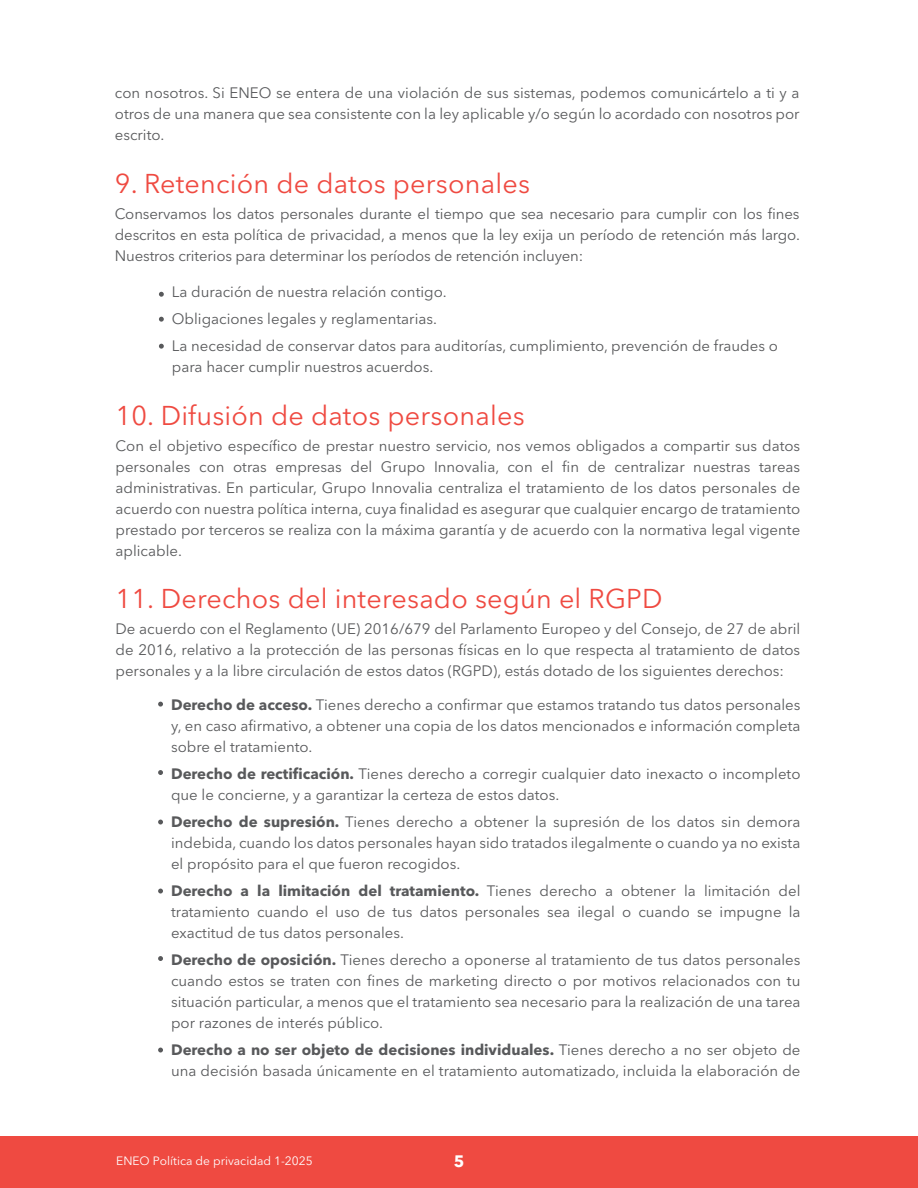
<style>
.page{position:relative;width:918px;height:1188px;background:#fff}
.page>*{position:absolute;margin:0;border:0;box-sizing:border-box;transform-origin:0 0}
.t1{font:27px "Avenir Next LT Pro";letter-spacing:.01em;color:#ef4a41}
.t2{font:700 16.5px "Avenir Next LT Pro";color:#fff}
.t3{font:15px/21px "Avenir Next LT Pro";color:#58595b;text-align:justify}
.t4{font:12px "Avenir Next LT Pro";color:#fff}
.s1{font-weight:700}
</style>
<div class="page">
<div style="left:0;top:1137px;width:918px;height:51px;background:#ef4a41"></div>
<svg style="left:158px;top:702px;width:5px;height:5px"></svg>
<svg style="left:158px;top:770px;width:5px;height:5px"></svg>
<svg style="left:158px;top:820px;width:5px;height:4px"></svg>
<svg style="left:158px;top:889px;width:5px;height:4px"></svg>
<svg style="left:158px;top:956px;width:5px;height:5px"></svg>
<svg style="left:158px;top:1048px;width:5px;height:4px"></svg>
<svg style="left:159px;top:292px;width:5px;height:5px"></svg>
<svg style="left:159px;top:317px;width:5px;height:5px"></svg>
<svg style="left:159px;top:344px;width:5px;height:5px"></svg>
<p class="t3" style="left:115px;top:82px;width:686px">con nosotros. Si ENEO se entera de una violación de sus sistemas, podemos comunicártelo a ti y a otros de una manera que sea consistente con la ley aplicable y/o según lo acordado con nosotros por escrito.</p>
<h1 class="t1" style="left:115px;top:167px;width:417px">9. Retención de datos personales</h1>
<p class="t3" style="left:115px;top:203px;width:687px">Conservamos los datos personales durante el tiempo que sea necesario para cumplir con los fines descritos en esta política de privacidad, a menos que la ley exija un período de retención más largo.<br>Nuestros criterios para determinar los períodos de retención incluyen:</p>
<p class="t3" style="left:172px;top:278px;width:608px;line-height:27px;text-align:left">La duración de nuestra relación contigo.<br>Obligaciones legales y reglamentarias.<br>La necesidad de conservar datos para auditorías, cumplimiento, prevención de fraudes o</p>
<p class="t3" style="left:172px;top:356px;width:263px">para hacer cumplir nuestros acuerdos.</p>
<h1 class="t1" style="left:116px;top:399px;width:411px">10. Difusión de datos personales</h1>
<p class="t3" style="left:116px;top:435px;width:686px">Con el objetivo específico de prestar nuestro servicio, nos vemos obligados a compartir sus datos personales con otras empresas del Grupo Innovalia, con el fin de centralizar nuestras tareas administrativas. En particular, Grupo Innovalia centraliza el tratamiento de los datos personales de acuerdo con nuestra política interna, cuya finalidad es asegurar que cualquier encargo de tratamiento prestado por terceros se realiza con la máxima garantía y de acuerdo con la normativa legal vigente aplicable.</p>
<h1 class="t1" style="left:116px;top:582px;width:549px">11. Derechos del interesado según el RGPD</h1>
<p class="t3" style="left:116px;top:618px;width:686px">De acuerdo con el Reglamento (UE) 2016/679 del Parlamento Europeo y del Consejo, de 27 de abril de 2016, relativo a la protección de las personas físicas en lo que respecta al tratamiento de datos personales y a la libre circulación de estos datos (RGPD), estás dotado de los siguientes derechos:</p>
<p class="t3" style="left:171px;top:694px;width:631px"><span class="s1">Derecho de acceso.</span> Tienes derecho a confirmar que estamos tratando tus datos personales y, en caso afirmativo, a obtener una copia de los datos mencionados e información completa sobre el tratamiento.</p>
<p class="t3" style="left:171px;top:763px;width:631px"><span class="s1">Derecho de rectificación.</span> Tienes derecho a corregir cualquier dato inexacto o incompleto que le concierne, y a garantizar la certeza de estos datos.</p>
<p class="t3" style="left:171px;top:811px;width:631px"><span class="s1">Derecho de supresión.</span> Tienes derecho a obtener la supresión de los datos sin demora indebida, cuando los datos personales hayan sido tratados ilegalmente o cuando ya no exista el propósito para el que fueron recogidos.</p>
<p class="t3" style="left:171px;top:880px;width:631px"><span class="s1">Derecho a la limitación del tratamiento.</span> Tienes derecho a obtener la limitación del tratamiento cuando el uso de tus datos personales sea ilegal o cuando se impugne la exactitud de tus datos personales.</p>
<p class="t3" style="left:171px;top:949px;width:631px"><span class="s1">Derecho de oposición.</span> Tienes derecho a oponerse al tratamiento de tus datos personales cuando estos se traten con fines de marketing directo o por motivos relacionados con tu situación particular, a menos que el tratamiento sea necesario para la realización de una tarea por razones de interés público.</p>
<p class="t3" style="left:171px;top:1039px;width:631px"><span class="s1">Derecho a no ser objeto de decisiones individuales.</span> Tienes derecho a no ser objeto de una decisión basada únicamente en el tratamiento automatizado, incluida la elaboración de</p>
<p class="t4" style="left:116px;top:1154px;width:198px">ENEO Política de privacidad 1-2025</p>
<p class="t2" style="left:454px;top:1151px;width:12px">5</p>
</div>
